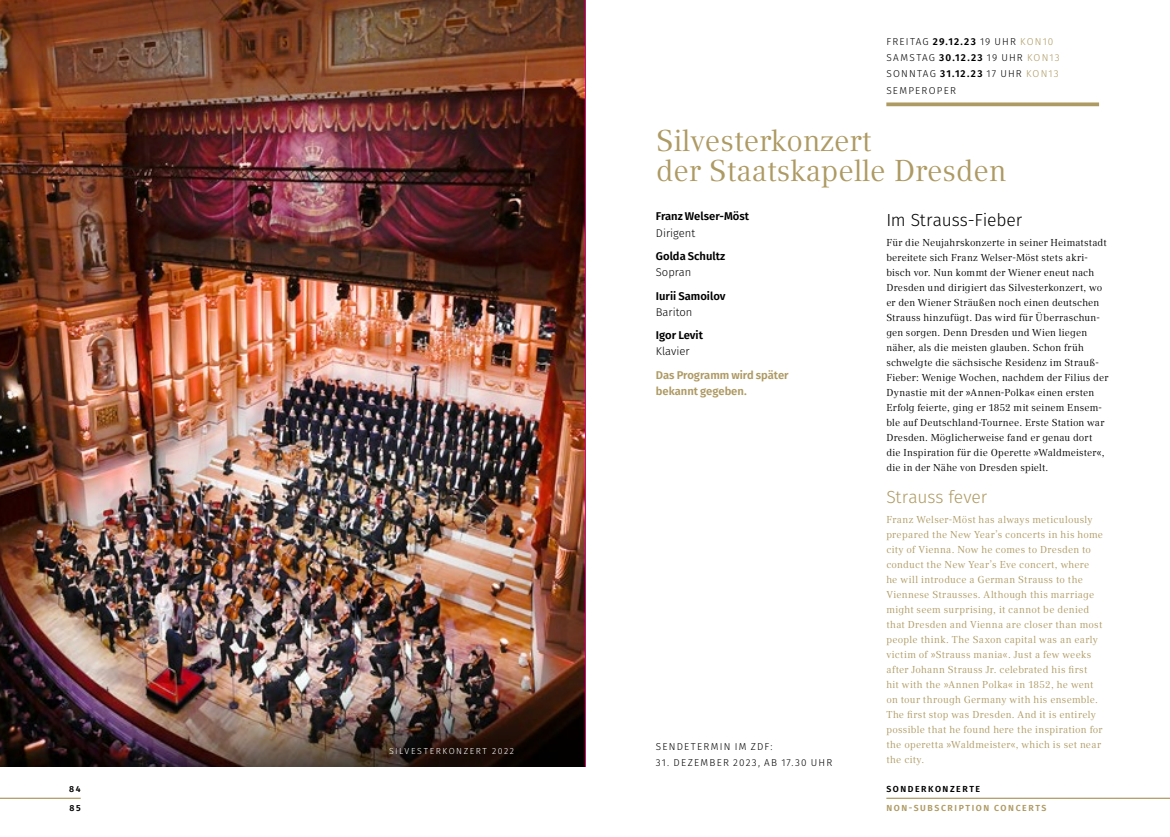
<style>
.page{position:relative;width:1170px;height:837px;background:#fff}
.page>*{position:absolute;margin:0;border:0;box-sizing:border-box;transform-origin:0 0}
.kap_konz_konzert{font:30px/30px "Compatil Text LT Pro";color:#ae9a63}
.kap_konz_text_head_D{font:300 17.5px "Fira Sans";letter-spacing:-.01em;color:#000}
.kap_konz_text_head_E{font:300 17.5px "Fira Sans";letter-spacing:-.005em;color:#ae9a63}
.kap_konz_name{font:600 11.25px "Fira Sans";color:#000}
.kap_konz_komponist{font:600 11.25px/16.2px "Fira Sans";color:#ae9a63}
.kap_konz_funktion{font:300 11.25px "Fira Sans";color:#000}
.kap_konzert_text_ohn{font:10px/15px "Compatil Text LT Pro";letter-spacing:.015em;color:#000}
.kap_konzert_text_en{font:10px/15px "Compatil Text LT Pro";letter-spacing:.025em;color:#ae9a63}
.datum_ort{font:300 10px/16.2px "Fira Sans";letter-spacing:.12em;color:#000}
.ort_mit_linie{font:300 10px "Fira Sans";letter-spacing:.12em;color:#000}
.t1{font:600 8.75px "Fira Sans";letter-spacing:.18em;color:#ae9a63}
.name_bildunterschrif{font:300 8.75px "Fira Sans";letter-spacing:.175em;color:#fff}
.t2{font:600 8.75px/18.8px "Fira Sans";letter-spacing:.175em;color:#000}
.s1{font-weight:600}
.s2{color:#ae9a63}
</style>
<div class="page">
<hr style="left:0;top:797px;width:81px;height:1px;background:#ae9a63">
<hr style="left:886px;top:797px;width:283px;height:1px;background:#ae9a63">
<img style="left:0;top:0;width:585px;height:765px">
<svg style="left:886px;top:102px;width:212px;height:4px"></svg>
<p class="name_bildunterschrif" style="left:389px;top:744px;width:126px">SILVESTERKONZERT 2022</p>
<p class="datum_ort" style="left:886px;top:33px;width:175px">FREITAG <span class="s1">29.12.23</span> 19 UHR <span class="s2">KON10<br></span>SAMSTAG <span class="s1">30.12.23</span> 19 UHR <span class="s2">KON13</span></p>
<p class="datum_ort" style="left:886px;top:66px;width:174px">SONNTAG <span class="s1">31.12.23</span> 17 UHR <span class="s2">KON13</span></p>
<p class="ort_mit_linie" style="left:886px;top:83px;width:71px">SEMPEROPER</p>
<p class="kap_konz_konzert" style="left:656px;top:126px;width:351px">Silvesterkonzert<br>der Staatskapelle Dresden</p>
<p class="kap_konz_text_head_D" style="left:886px;top:207px;width:137px">Im Strauss-Fieber</p>
<p class="kap_konzert_text_ohn" style="left:886px;top:235px;width:223px">Für die Neujahrskonzerte in seiner Heimatstadt bereitete sich Franz Welser-Möst stets akri&shy;bisch vor. Nun kommt der Wiener eneut nach Dresden und dirigiert das Silvesterkonzert, wo er den Wiener Sträußen noch einen deutschen Strauss hinzufügt. Das wird für Überraschun&shy;gen sorgen. Denn Dresden und Wien liegen näher, als die meisten glauben. Schon früh schwelgte die sächsische Residenz im Strauß-Fieber: Wenige Wochen, nachdem der Filius der Dynastie mit der »Annen-Polka« einen ersten Erfolg feierte, ging er 1852 mit seinem Ensem&shy;ble auf Deutschland-Tournee. Erste Station war Dresden. Möglicherweise fand er genau dort die Inspiration für die Operette »Waldmeister«, die in der Nähe von Dresden spielt.</p>
<p class="kap_konz_text_head_E" style="left:886px;top:484px;width:102px">Strauss fever</p>
<p class="kap_konzert_text_en" style="left:886px;top:512px;width:218px">Franz Welser-Möst has always meticulously prepared the New Year’s concerts in his home city of Vienna. Now he comes to Dresden to conduct the New Year’s Eve concert, where<br>he will introduce a German Strauss to the Viennese Strausses. Although this marriage might seem surprising, it cannot be denied that Dresden and Vienna are closer than most people think. The Saxon capital was an early victim of »Strauss mania«. Just a few weeks after Johann Strauss Jr. celebrated his first<br>hit with the »Annen Polka« in 1852, he went on tour through Germany with his ensemble.<br>The first stop was Dresden. And it is entirely possible that he found here the inspiration for the operetta »Waldmeister«, which is set near the city.</p>
<p class="kap_konz_name" style="left:656px;top:207px;width:95px">Franz Welser-Möst</p>
<p class="kap_konz_funktion" style="left:656px;top:224px;width:41px">Dirigent</p>
<p class="kap_konz_name" style="left:656px;top:247px;width:71px">Golda Schultz</p>
<p class="kap_konz_funktion" style="left:656px;top:264px;width:37px">Sopran</p>
<p class="kap_konz_name" style="left:656px;top:286px;width:71px">Iurii Samoilov</p>
<p class="kap_konz_funktion" style="left:656px;top:304px;width:38px">Bariton</p>
<p class="kap_konz_name" style="left:656px;top:326px;width:49px">Igor Levit</p>
<p class="kap_konz_funktion" style="left:656px;top:343px;width:35px">Klavier</p>
<p class="kap_konz_komponist" style="left:656px;top:366px;width:134px">Das Programm wird später bekannt gegeben.</p>
<p class="datum_ort" style="left:656px;top:738px;width:118px">SENDETERMIN IM ZDF:</p>
<p class="datum_ort" style="left:656px;top:754px;width:178px">31. DEZEMBER 2023, AB 17.30 UHR</p>
<p class="t2" style="left:69px;top:778px;width:13px">84<br>85</p>
<p class="t2" style="left:886px;top:778px;width:95px">SONDERKONZERTE</p>
<p class="t1" style="left:886px;top:800px;width:162px">NON-SUBSCRIPTION CONCERTS</p>
</div>
